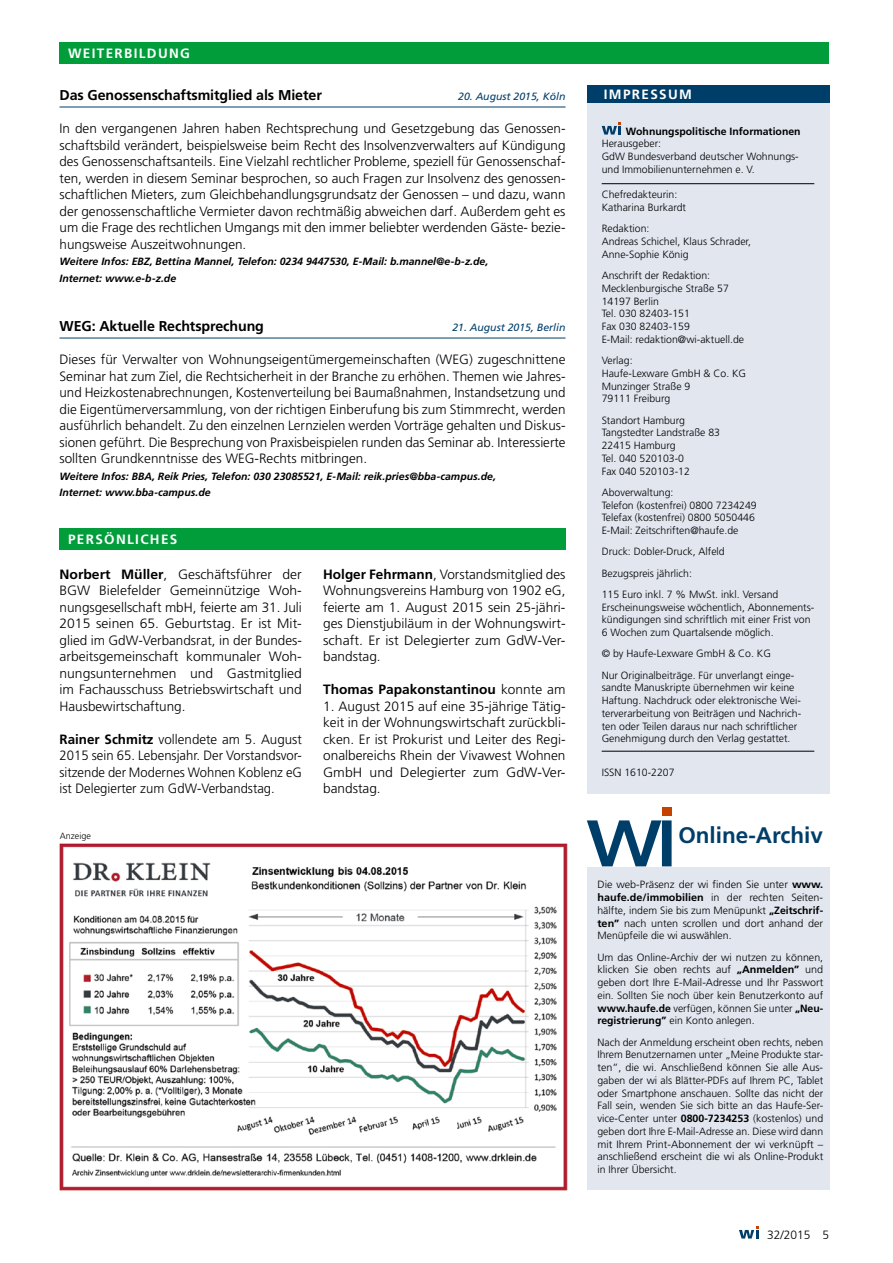
<style>
.page{position:relative;width:893px;height:1263px;background:#fff}
.page>*{position:absolute;margin:0;border:0;box-sizing:border-box;transform-origin:0 0}
.t1{font:700 22.5px "Frutiger";color:#003e6a}
.t2{font:700 14.25px "Frutiger";letter-spacing:-.005em;color:#000}
.t3{font:300 13.5px/16.5px "Frutiger";color:#000;text-align:justify}
.t4{font:700 13.5px "Frutiger";letter-spacing:.1em;color:#fff}
.t5{font:700 13.5px "Frutiger";color:#000}
.t6{font:300 12px "Frutiger";color:#000}
.t7{font:300 10.5px/12.8px "Frutiger";color:#000}
.t8{font:italic 700 10.5px/16.5px "Frutiger";color:#000}
.t9{font:italic 10.5px "Frutiger";color:#003e6a}
.t10{font:700 10.5px "Frutiger";color:#000}
.t11{font:300 9px "Frutiger";color:#000}
.s1{font-weight:700}
.s2{font-weight:300}
</style>
<div class="page">
<div style="left:60px;top:43px;width:769px;height:21px;background:#009d3a"></div>
<div style="left:587px;top:85px;width:242px;height:708px;background:#e1e6ef"></div>
<hr style="left:602px;top:183px;width:212px;height:1px;background:#000">
<hr style="left:602px;top:751px;width:212px;height:1px;background:#000">
<div style="left:587px;top:85px;width:242px;height:17px;background:#003e6a"></div>
<svg style="left:602px;top:122px;width:19px;height:13px"></svg>
<img style="left:59px;top:843px;width:509px;height:348px">
<hr style="left:60px;top:107px;width:506px;height:1px;background:#003e6a">
<hr style="left:60px;top:338px;width:506px;height:1px;background:#003e6a">
<div style="left:587px;top:867px;width:242px;height:322px;background:#e1e6ef"></div>
<svg style="left:587px;top:820px;width:85px;height:46px"></svg>
<div style="left:662px;top:807px;width:10px;height:9px;background:#c54200"></div>
<div style="left:60px;top:528px;width:506px;height:21px;background:#009d3a"></div>
<svg style="left:739px;top:1226px;width:20px;height:12px"></svg>
<p class="t4" style="left:68px;top:46px;width:123px">WEITERBILDUNG</p>
<p class="t2" style="left:60px;top:87px;width:264px">Das Genossenschaftsmitglied als Mieter</p>
<p class="t9" style="left:458px;top:91px;width:109px">20. August 2015, Köln</p>
<p class="t3" style="left:60px;top:121px;width:508px">In den vergangenen Jahren haben Rechtsprechung und Gesetzgebung das Genossen&shy;schaftsbild verändert, beispielsweise beim Recht des Insolvenzverwalters auf Kündigung des Genossenschaftsanteils. Eine Vielzahl rechtlicher Probleme, speziell für Genossenschaf&shy;ten, werden in diesem Seminar besprochen, so auch Fragen zur Insolvenz des genossen&shy;schaftlichen Mieters, zum Gleichbehandlungsgrundsatz der Genossen – und dazu, wann der genossenschaftliche Vermieter davon rechtmäßig abweichen darf. Außerdem geht es um die Frage des rechtlichen Umgangs mit den immer beliebter werdenden Gäste- bezie&shy;hungsweise Auszeitwohnungen.</p>
<p class="t8" style="left:60px;top:253px;width:430px">Weitere Infos: EBZ, Bettina Mannel, Telefon: 0234 9447530, E-Mail: b.mannel@e-b-z.de,<br>Internet: www.e-b-z.de</p>
<p class="t2" style="left:60px;top:318px;width:206px">WEG: Aktuelle Rechtsprechung</p>
<p class="t9" style="left:452px;top:322px;width:115px">21. August 2015, Berlin</p>
<p class="t3" style="left:60px;top:352px;width:508px">Dieses für Verwalter von Wohnungseigentümergemeinschaften (WEG) zugeschnittene Seminar hat zum Ziel, die Rechtsicherheit in der Branche zu erhöhen. Themen wie Jahres&shy;und Heizkostenabrechnungen, Kostenverteilung bei Baumaßnahmen, Instandsetzung und die Eigentümerversammlung, von der richtigen Einberufung bis zum Stimmrecht, werden ausführlich behandelt. Zu den einzelnen Lernzielen werden Vorträge gehalten und Diskus&shy;sionen geführt. Die Besprechung von Praxisbeispielen runden das Seminar ab. Interessierte sollten Grundkenntnisse des WEG-Rechts mitbringen.</p>
<p class="t8" style="left:60px;top:468px;width:438px">Weitere Infos: BBA, Reik Pries, Telefon: 030 23085521, E-Mail: reik.pries@bba-campus.de,<br>Internet: www.bba-campus.de</p>
<p class="t4" style="left:68px;top:531px;width:111px">PERSÖNLICHES</p>
<p class="t3" style="left:60px;top:566px;width:244px"><span class="s1">Norbert Müller</span>, Geschäftsführer der BGW Bielefelder Gemeinnützige Woh&shy;nungsgesellschaft mbH, feierte am 31. Juli 2015 seinen 65. Geburtstag. Er ist Mit&shy;glied im GdW-Verbandsrat, in der Bundes&shy;arbeitsgemeinschaft kommunaler Woh&shy;nungsunternehmen und Gastmitglied im Fachausschuss Betriebswirtschaft und Hausbewirtschaftung.</p>
<p class="t3" style="left:60px;top:731px;width:244px"><span class="s1">Rainer Schmitz</span> vollendete am 5. August 2015 sein 65. Lebensjahr. Der Vorstandsvor&shy;sitzende der Modernes Wohnen Koblenz eG ist Delegierter zum GdW-Verbandstag.</p>
<p class="t11" style="left:60px;top:831px;width:33px">Anzeige</p>
<p class="t3" style="left:323px;top:566px;width:244px"><span class="s1">Holger Fehrmann</span>, Vorstandsmitglied des Wohnungsvereins Hamburg von 1902 eG, feierte am 1. August 2015 sein 25-jähri&shy;ges Dienstjubiläum in der Wohnungswirt&shy;schaft. Er ist Delegierter zum GdW-Ver&shy;bandstag.</p>
<p class="t5" style="left:323px;top:682px;width:244px">Thomas Papakonstantinou <span class="s2">konnte am</span></p>
<p class="t3" style="left:323px;top:698px;width:244px">1. August 2015 auf eine 35-jährige Tätig&shy;keit in der Wohnungswirtschaft zurückbli&shy;cken. Er ist Prokurist und Leiter des Regi&shy;onalbereichs Rhein der Vivawest Wohnen GmbH und Delegierter zum GdW-Ver&shy;bandstag.</p>
<p class="t4" style="left:604px;top:86px;width:90px">IMPRESSUM</p>
<p class="t10" style="left:626px;top:125px;width:176px">Wohnungspolitische Informationen</p>
<p class="t7" style="left:602px;top:137px;width:199px">Herausgeber:<br>GdW Bundesverband deutscher Wohnungs&shy;und Immobilienunternehmen e. V.</p>
<p class="t7" style="left:602px;top:188px;width:86px">Chefredakteurin:<br>Katharina Burkardt</p>
<p class="t7" style="left:602px;top:222px;width:151px">Redaktion:<br>Andreas Schichel, Klaus Schrader,<br>Anne-Sophie König</p>
<p class="t7" style="left:602px;top:269px;width:144px">Anschrift der Redaktion:<br>Mecklenburgische Straße 57<br>14197 Berlin<br>Tel. 030 82403-151<br>Fax 030 82403-159<br>E-Mail: redaktion@wi-aktuell.de</p>
<p class="t7" style="left:602px;top:354px;width:146px">Verlag:<br>Haufe-Lexware GmbH &amp; Co. KG<br>Munzinger Straße 9<br>79111 Freiburg</p>
<p class="t7" style="left:602px;top:414px;width:120px">Standort Hamburg<br>Tangstedter Landstraße 83<br>22415 Hamburg<br>Tel. 040 520103-0<br>Fax 040 520103-12</p>
<p class="t7" style="left:602px;top:486px;width:157px">Aboverwaltung:<br>Telefon (kostenfrei) 0800 7234249<br>Telefax (kostenfrei) 0800 5050446<br>E-Mail: Zeitschriften@haufe.de</p>
<p class="t7" style="left:602px;top:541px;width:178px;line-height:21.3px">Druck: Dobler-Druck, Alfeld<br>Bezugspreis jährlich:<br>115 Euro inkl. 7 % MwSt. inkl. Versand</p>
<p class="t7" style="left:602px;top:601px;width:214px">Erscheinungsweise wöchentlich, Abonnements&shy;kündigungen sind schriftlich mit einer Frist von<br>6 Wochen zum Quartalsende möglich.</p>
<p class="t7" style="left:602px;top:643px;width:193px;line-height:21.3px">© by Haufe-Lexware GmbH &amp; Co. KG<br>Nur Originalbeiträge. Für unverlangt einge-</p>
<p class="t7" style="left:602px;top:681px;width:201px">sandte Manuskripte übernehmen wir keine Haftung. Nachdruck oder elektronische Wei&shy;terverarbeitung von Beiträgen und Nachrich&shy;ten oder Teilen daraus nur nach schriftlicher Genehmigung durch den Verlag gestattet.</p>
<p class="t7" style="left:602px;top:766px;width:74px">ISSN 1610-2207</p>
<h1 class="t1" style="left:678px;top:822px;width:146px">Online-Archiv</h1>
<p class="t7" style="left:597px;top:878px;width:227px;text-align:justify">Die web-Präsenz der wi finden Sie unter <span class="s1">www. haufe.de/immobilien</span> in der rechten Seiten&shy;hälfte, indem Sie bis zum Menüpunkt <span class="s1">„Zeitschrif&shy;ten”</span> nach unten scrollen und dort anhand der Menüpfeile die wi auswählen.</p>
<p class="t7" style="left:597px;top:951px;width:227px;text-align:justify">Um das Online-Archiv der wi nutzen zu können, klicken Sie oben rechts auf <span class="s1">„Anmelden”</span> und geben dort Ihre E-Mail-Adresse und Ihr Passwort ein. Sollten Sie noch über kein Benutzerkonto auf <span class="s1">www.haufe.de</span> verfügen, können Sie unter <span class="s1">„Neu&shy;registrierung”</span> ein Konto anlegen.</p>
<p class="t7" style="left:597px;top:1036px;width:227px;text-align:justify">Nach der Anmeldung erscheint oben rechts, neben Ihrem Benutzernamen unter „Meine Produkte star&shy;ten”, die wi. Anschließend können Sie alle Aus&shy;gaben der wi als Blätter-PDFs auf Ihrem PC, Tablet oder Smartphone anschauen. Sollte das nicht der Fall sein, wenden Sie sich bitte an das Haufe-Ser&shy;vice-Center unter <span class="s1">0800-7234253</span> (kostenlos) und geben dort Ihre E-Mail-Adresse an. Diese wird dann mit Ihrem Print-Abonnement der wi verknüpft – anschließend erscheint die wi als Online-Produkt in Ihrer Übersicht.</p>
<p class="t6" style="left:767px;top:1227px;width:64px">32/2015 5</p>
</div>
